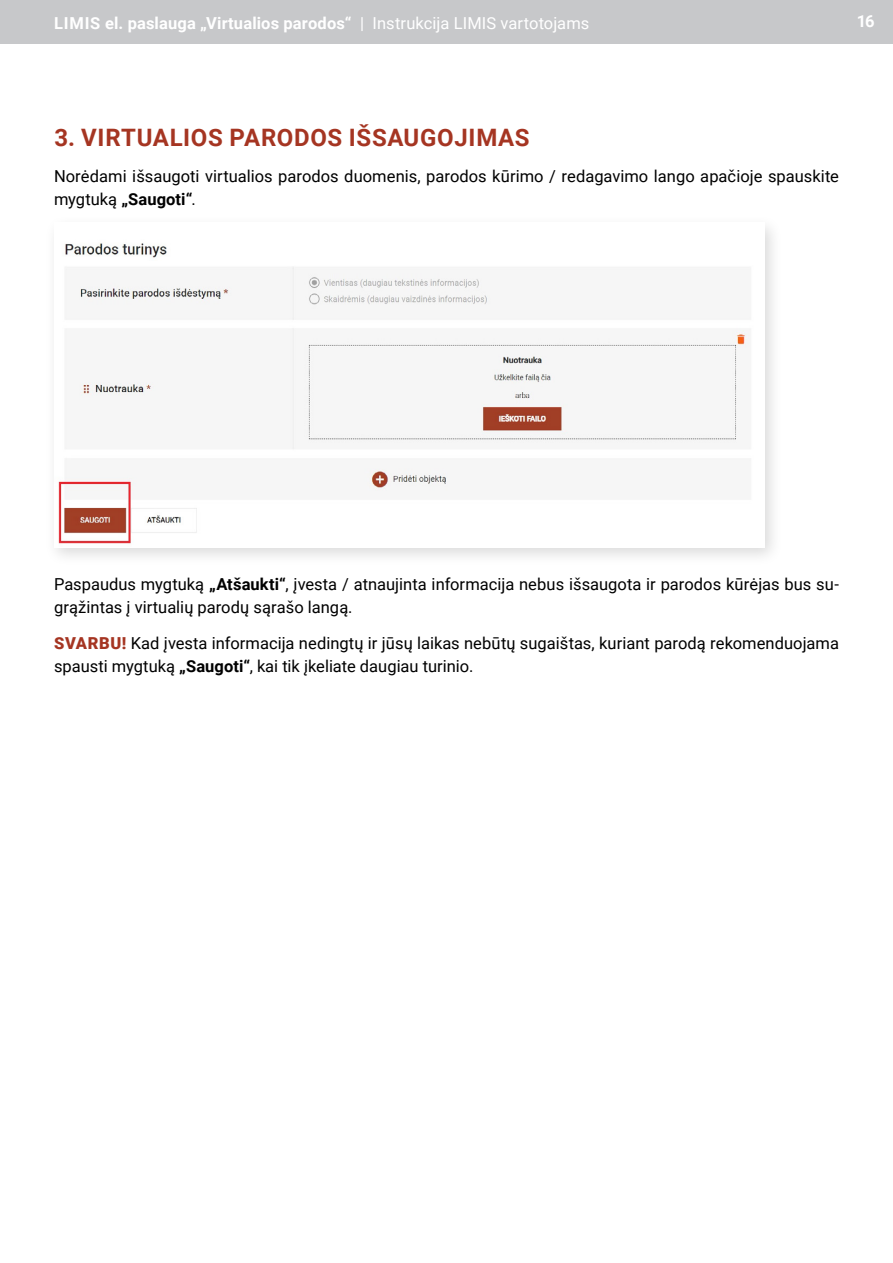
<style>
.page{position:relative;width:893px;height:1263px;background:#fff}
.page>*{position:absolute;margin:0;border:0;box-sizing:border-box;transform-origin:0 0}
.t1{font:700 24px "Roboto";letter-spacing:.025em;color:#a53522}
.t2{font:16.5px/23.2px "Roboto";color:#000}
.t3{font:700 16.5px "Roboto";letter-spacing:.01em;color:#fff}
.s1{font-weight:400}
.s2{font-weight:700}
.s3{font-weight:900;color:#a53522}
</style>
<div class="page">
<div style="left:0;top:0;width:893px;height:44px;background:#c7c8ca"></div>
<div style="left:44px;top:214px;width:740px;height:353px;background:#000;opacity:.15"></div>
<img style="left:54px;top:222px;width:711px;height:325px">
<p class="t3" style="left:54px;top:11px;width:537px">LIMIS el. paslauga „Virtualios parodos“ <span class="s1">| Instrukcija LIMIS vartotojams</span></p>
<p class="t3" style="left:857px;top:10px;width:19px">16</p>
<h1 class="t1" style="left:54px;top:120px;width:477px">3. VIRTUALIOS PARODOS IŠSAUGOJIMAS</h1>
<p class="t2" style="left:54px;top:163px;width:786px">Norėdami išsaugoti virtualios parodos duomenis, parodos kūrimo / redagavimo lango apačioje spauskite mygtuką <span class="s2">„Saugoti“</span>.</p>
<p class="t2" style="left:54px;top:572px;width:786px">Paspaudus mygtuką <span class="s2">„Atšaukti“</span>, įvesta / atnaujinta informacija nebus išsaugota ir parodos kūrėjas bus su&shy;grąžintas į virtualių parodų sąrašo langą.</p>
<p class="t2" style="left:54px;top:631px;width:786px"><span class="s3">SVARBU!</span> Kad įvesta informacija nedingtų ir jūsų laikas nebūtų sugaištas, kuriant parodą rekomenduojama spausti mygtuką <span class="s2">„Saugoti“</span>, kai tik įkeliate daugiau turinio.</p>
</div>
